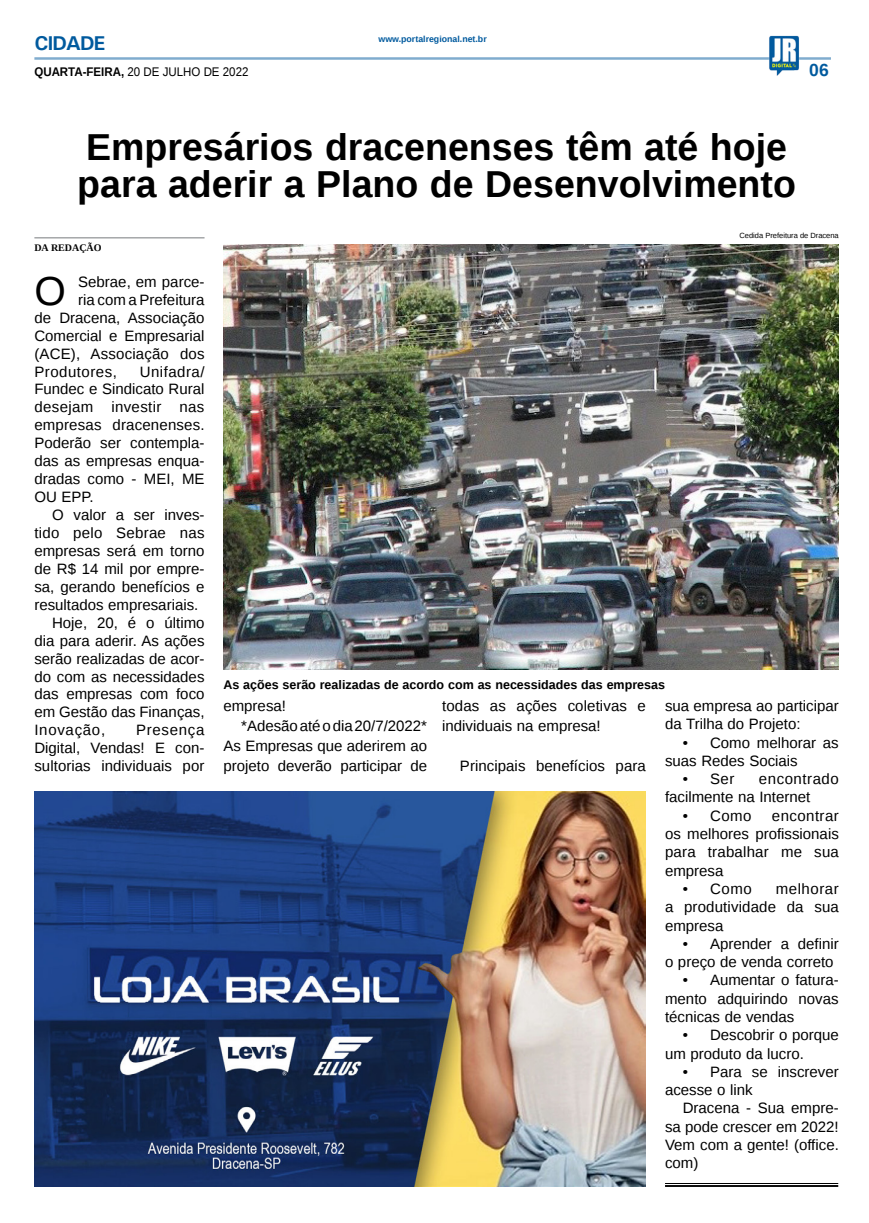
<style>
.page{position:relative;width:869px;height:1223px;background:#fff}
.page>*{position:absolute;margin:0;border:0;box-sizing:border-box;transform-origin:0 0}
.MATÉRIA{font:40.38px "Liberation Sans";color:#000}
.TÍTULO{font:700 37.5px/37.5px "Liberation Sans";color:#000}
.TITULO_PG{font:700 20px "Univers";letter-spacing:-.04em;color:#005a9e}
.TÍTULO-2{font:700 17.5px "Liberation Sans";color:#005a9e}
.MATÉRIA-2{font:15px/17.9px "Liberation Sans";color:#000;text-align:justify}
.MATÉRIA-3{font:15px "Liberation Sans";letter-spacing:.035em;color:#000}
.LEGENDA{font:700 12.5px "Liberation Sans";color:#000}
.DATA_PG{font:12.5px "Liberation Sans";color:#000;scale:.92 1}
.CRÉDITO_NOME{font:700 10px "Liberation Serif";color:#000}
.DATA_PG-2{font:700 8.75px "Liberation Sans";color:#005a9e}
.CRÉDITO_FOTO{font:7.5px "Liberation Sans";color:#000}
.s1{font-weight:700}
</style>
<div class="page">
<hr style="left:34px;top:57px;width:796px;height:3px;background:#005a9e">
<img style="left:768px;top:36px;width:30px;height:40px">
<img style="left:34px;top:792px;width:611px;height:394px">
<hr style="left:664px;top:1183px;width:173px;height:1px;background:#000">
<hr style="left:664px;top:1185px;width:173px;height:1px;background:#000">
<img style="left:223px;top:244px;width:615px;height:425px">
<hr style="left:34px;top:237px;width:170px;height:1px;background:#939598">
<p class="TITULO_PG" style="left:34px;top:31px;width:72px">CIDADE</p>
<p class="DATA_PG" style="left:34px;top:65px;width:234px"><span class="s1">QUARTA-FEIRA,</span> 20 DE JULHO DE 2022</p>
<p class="DATA_PG-2" style="left:378px;top:33px;width:110px">www.portalregional.net.br</p>
<p class="TÍTULO-2" style="left:808px;top:58px;width:21px">06</p>
<p class="TÍTULO" style="left:77px;top:127px;width:719px">Empresários dracenenses têm até hoje para aderir a Plano de Desenvolvimento</p>
<p class="CRÉDITO_NOME" style="left:34px;top:241px;width:69px">DA REDAÇÃO</p>
<p class="MATÉRIA" style="left:34px;top:268px;width:33px">O</p>
<p class="MATÉRIA-2" style="left:78px;top:274px;width:128px">Sebrae, em parce-</p>
<p class="CRÉDITO_FOTO" style="left:739px;top:231px;width:101px">Cedida Prefeitura de Dracena</p>
<p class="MATÉRIA-2" style="left:78px;top:291px;width:128px">ria com a Prefeitura</p>
<p class="MATÉRIA-2" style="left:34px;top:309px;width:171px">de Dracena, Associação</p>
<p class="MATÉRIA-2" style="left:34px;top:327px;width:171px">Comercial e Empresarial</p>
<p class="MATÉRIA-2" style="left:34px;top:345px;width:172px">(ACE), Associação dos</p>
<p class="MATÉRIA-3" style="left:34px;top:363px;width:84px">Produtores,</p>
<p class="MATÉRIA-2" style="left:34px;top:363px;width:172px;text-indent:105px">Unifadra/ Fundec e Sindicato Rural desejam investir nas empresas dracenenses.<br>Poderão ser contempla&shy;das as empresas enqua&shy;dradas como - MEI, ME OU EPP.</p>
<p class="MATÉRIA-2" style="left:34px;top:506px;width:172px;text-indent:18px">O valor a ser inves&shy;tido pelo Sebrae nas empresas será em torno de R$ 14 mil por empre&shy;sa, gerando benefícios e resultados empresariais.</p>
<p class="MATÉRIA-2" style="left:34px;top:614px;width:171px;text-indent:18px">Hoje, 20, é o último dia para aderir. As ações serão realizadas de acor&shy;do com as necessidades das empresas com foco em Gestão das Finanças, Inovação,</p>
<p class="LEGENDA" style="left:223px;top:676px;width:443px">As ações serão realizadas de acordo com as necessidades das empresas</p>
<p class="MATÉRIA-2" style="left:442px;top:696px;width:205px;line-height:20.1px">todas as ações coletivas e individuais na empresa!</p>
<p class="MATÉRIA-2" style="left:459px;top:757px;width:187px">Principais benefícios para</p>
<p class="MATÉRIA-2" style="left:664px;top:697px;width:175px;line-height:18.2px">sua empresa ao participar da Trilha do Projeto:</p>
<p class="MATÉRIA-2" style="left:664px;top:734px;width:175px;line-height:18.2px;text-indent:18px">• Como melhorar as suas Redes Sociais</p>
<p class="MATÉRIA-2" style="left:682px;top:770px;width:53px">• Ser</p>
<p class="MATÉRIA-2" style="left:223px;top:697px;width:64px">empresa!</p>
<p class="MATÉRIA-2" style="left:223px;top:716px;width:205px;line-height:20.1px;text-indent:18px">*Adesão até o dia 20/7/2022* As Empresas que aderirem ao projeto deverão participar de</p>
<p class="MATÉRIA-2" style="left:34px;top:722px;width:171px;text-indent:102px">Presença Digital, Vendas! E con&shy;sultorias individuais por</p>
<p class="MATÉRIA-2" style="left:664px;top:770px;width:175px;line-height:18.2px;text-indent:94px">encontrado facilmente na Internet</p>
<p class="MATÉRIA-2" style="left:682px;top:807px;width:70px">• Como</p>
<p class="MATÉRIA-2" style="left:664px;top:807px;width:175px;line-height:18.2px;text-indent:107px">encontrar os melhores profissionais para trabalhar me sua empresa</p>
<p class="MATÉRIA-2" style="left:682px;top:880px;width:70px">• Como</p>
<p class="MATÉRIA-2" style="left:664px;top:880px;width:175px;line-height:18.2px;text-indent:111px">melhorar a produtividade da sua empresa</p>
<p class="MATÉRIA-2" style="left:664px;top:935px;width:175px;line-height:18.2px;text-indent:18px">• Aprender a definir o preço de venda correto</p>
<p class="MATÉRIA-2" style="left:664px;top:971px;width:175px;line-height:18.2px;text-indent:18px">• Aumentar o fatura&shy;mento adquirindo novas técnicas de vendas</p>
<p class="MATÉRIA-2" style="left:664px;top:1026px;width:175px;line-height:18.2px;text-indent:18px">• Descobrir o porque um produto da lucro.</p>
<p class="MATÉRIA-2" style="left:664px;top:1063px;width:175px;line-height:18.2px;text-indent:18px">• Para se inscrever acesse o link</p>
<p class="MATÉRIA-2" style="left:664px;top:1099px;width:175px;line-height:18.2px;text-indent:18px">Dracena - Sua empre&shy;sa pode crescer em 2022!<br>Vem com a gente! (office. com)</p>
</div>
